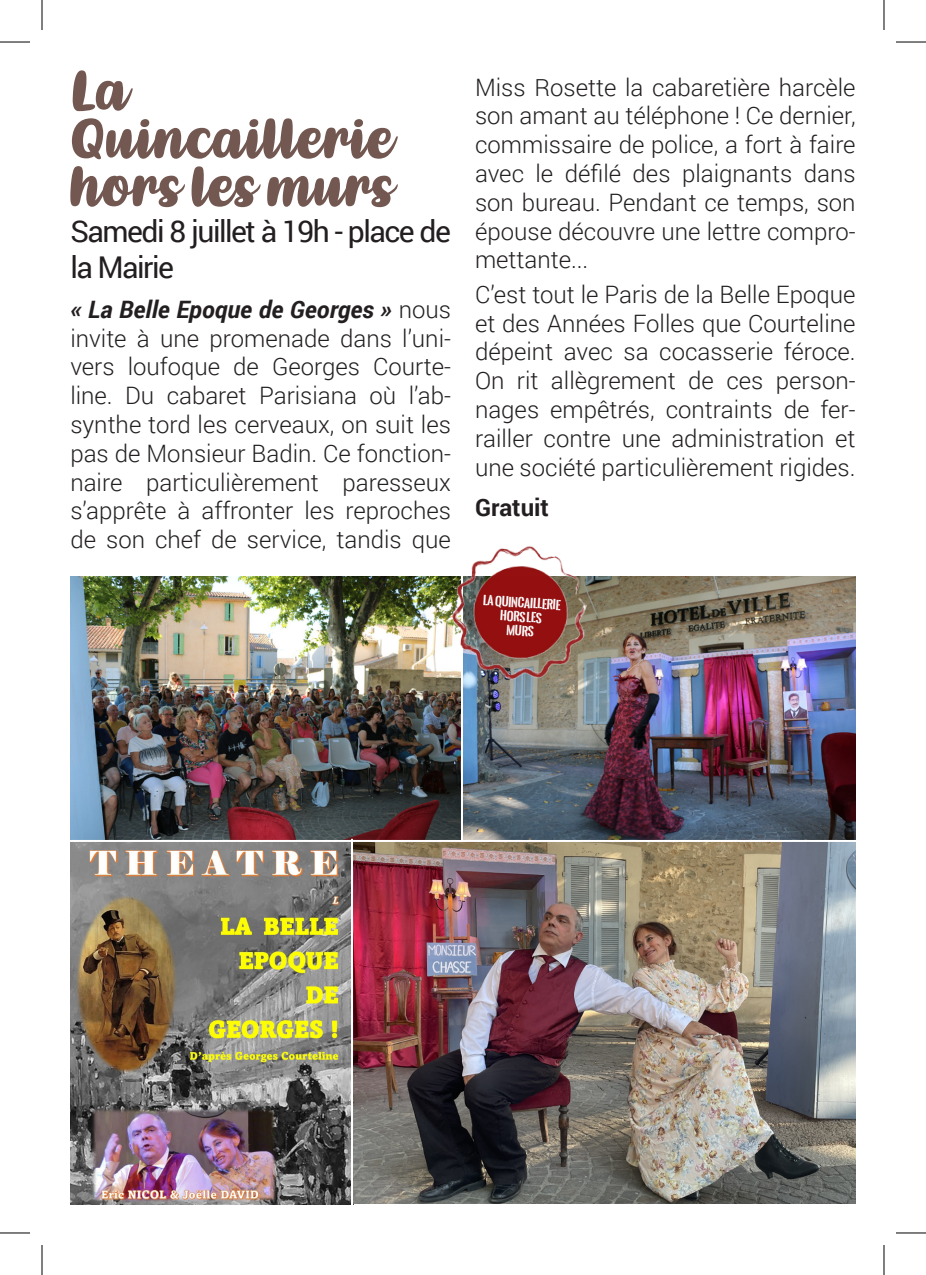
<style>
.page{position:relative;width:926px;height:1275px;background:#fff}
.page>*{position:absolute;margin:0;border:0;box-sizing:border-box;transform-origin:0 0}
.t1{font:52px/48px "Kathen";color:#735852}
.t2{font:30px/36px "Roboto";letter-spacing:-.05em;color:#231f20}
.t3{font:300 24px/28.8px "Roboto";color:#231f20;text-align:justify}
.t4{font:700 24px "Roboto";color:#231f20}
.t5{font:700 11.8px "Oswald Stencil";color:#fff}
.s1{font-weight:700;font-style:italic}
</style>
<div class="page">
<img style="left:70px;top:577px;width:786px;height:627px">
<hr style="left:62px;top:840px;width:805px;height:2px;background:#fff">
<hr style="left:351px;top:839px;width:2px;height:371px;background:#fff">
<hr style="left:461px;top:566px;width:2px;height:276px;background:#fff">
<img style="left:447px;top:546px;width:146px;height:141px">
<hr style="left:0;top:42px;width:30px;height:1px;background:#000">
<hr style="left:896px;top:42px;width:30px;height:1px;background:#000">
<hr style="left:0;top:1232px;width:30px;height:1px;background:#000">
<hr style="left:896px;top:1232px;width:30px;height:1px;background:#000">
<hr style="left:42px;top:0;width:1px;height:30px;background:#000">
<hr style="left:42px;top:1245px;width:1px;height:30px;background:#000">
<hr style="left:884px;top:0;width:1px;height:30px;background:#000">
<hr style="left:884px;top:1245px;width:1px;height:30px;background:#000">
<p class="t1" style="left:70px;top:67px;width:325px">La<br>Quincaillerie</p>
<p class="t1" style="left:70px;top:163px;width:325px">hors les murs</p>
<p class="t2" style="left:70px;top:212px;width:382px">Samedi 8 juillet à 19h - place de la Mairie</p>
<p class="t3" style="left:70px;top:294px;width:382px"><span class="s1">« La Belle Epoque de Georges »</span> nous invite à une promenade dans l’uni&shy;vers loufoque de Georges Courte&shy;line. Du cabaret Parisiana où l’ab&shy;synthe tord les cerveaux, on suit les pas de Monsieur Badin. Ce fonction&shy;naire particulièrement paresseux s’apprête à affronter les reproches de son chef de service, tandis que</p>
<p class="t3" style="left:475px;top:72px;width:382px">Miss Rosette la cabaretière harcèle son amant au téléphone ! Ce dernier, commissaire de police, a fort à faire avec le défilé des plaignants dans son bureau. Pendant ce temps, son épouse découvre une lettre compro&shy;mettante...</p>
<p class="t3" style="left:475px;top:279px;width:382px">C’est tout le Paris de la Belle Epoque et des Années Folles que Courteline dépeint avec sa cocasserie féroce.<br>On rit allègrement de ces person&shy;nages empêtrés, contraints de fer&shy;railler contre une administration et une société particulièrement rigides.</p>
<p class="t4" style="left:475px;top:490px;width:76px">Gratuit</p>
<p class="t5" style="left:483px;top:592px;width:79px;rotate:3deg">La quincaillerie</p>
<p class="t5" style="left:501px;top:607px;width:43px;rotate:3deg">hors les</p>
<p class="t5" style="left:507px;top:621px;width:29px;rotate:3deg">murs</p>
</div>
